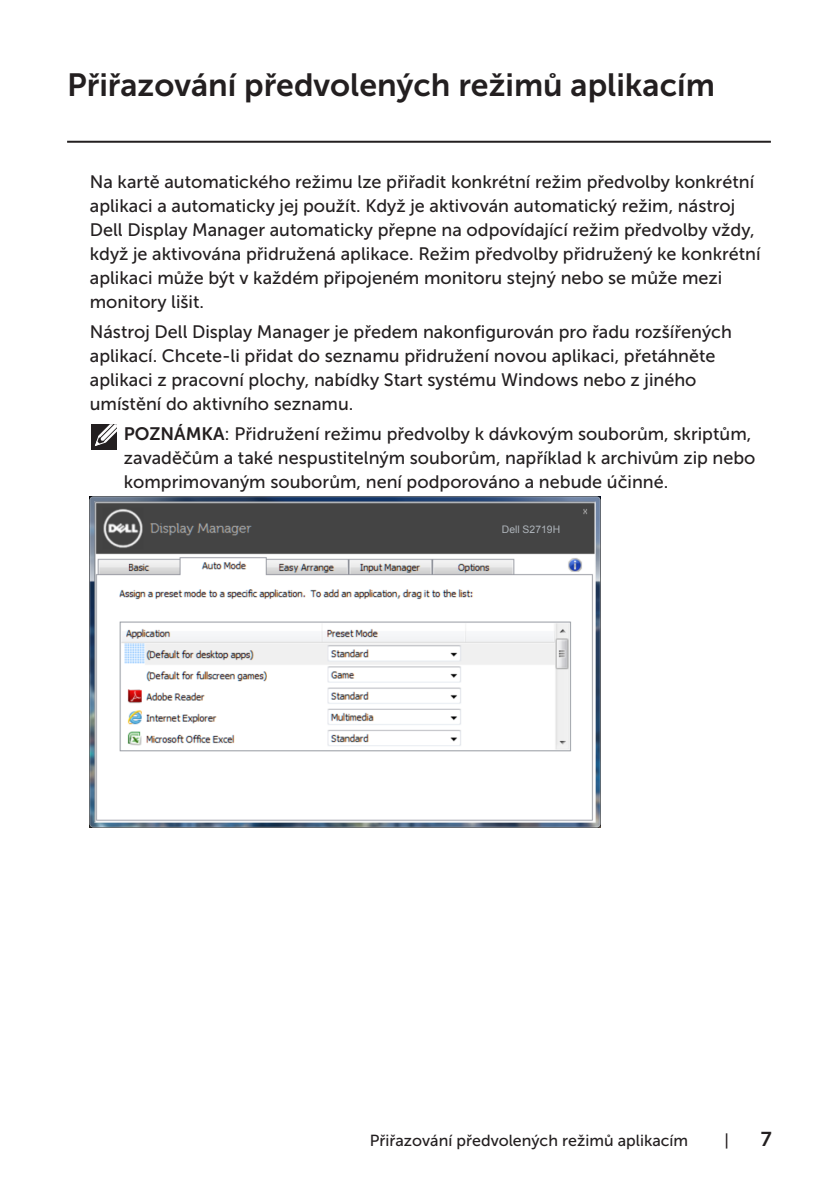
<style>
.page{position:relative;width:840px;height:1191px;background:#fff}
.page>*{position:absolute;margin:0;border:0;box-sizing:border-box;transform-origin:0 0}
.Head_1{font:32px "Museo Sans For Dell 700";color:#231f20}
.t1{font:20px "Museo Sans For Dell 700";color:#231f20}
.Paragraph{font:18px/24px "Museo Sans For Dell 500";color:#231f20}
.Note{font:18px/24px "Museo Sans For Dell 500";color:#231f20}
.t2{font:16px "Museo Sans For Dell 500";color:#231f20}
.t3{font:10.4px "Arial";color:#aeb4ba}
.s1{font-family:"Museo Sans For Dell 700"}
</style>
<div class="page">
<hr style="left:67px;top:141px;width:703px;height:2px;background:#231f20">
<img style="left:90px;top:497px;width:510px;height:330px">
<div style="left:499px;top:522px;width:89px;height:14px;background:#444"></div>
<div style="left:91px;top:424px;width:26px;height:26px;background:#231f20"></div>
<svg style="left:95px;top:424px;width:22px;height:22px"></svg>
<p class="Head_1" style="left:67px;top:67px;width:649px">Přiřazování předvolených režimů aplikacím</p>
<p class="Paragraph" style="left:90px;top:170px;width:672px">Na kartě automatického režimu lze přiřadit konkrétní režim předvolby konkrétní aplikaci a automaticky jej použít. Když je aktivován automatický režim, nástroj Dell Display Manager automaticky přepne na odpovídající režim předvolby vždy, když je aktivována přidružená aplikace. Režim předvolby přidružený ke konkrétní aplikaci může být v každém připojeném monitoru stejný nebo se může mezi monitory lišit.</p>
<p class="Paragraph" style="left:90px;top:320px;width:643px">Nástroj Dell Display Manager je předem nakonfigurován pro řadu rozšířených aplikací. Chcete-li přidat do seznamu přidružení novou aplikaci, přetáhněte aplikaci z pracovní plochy, nabídky Start systému Windows nebo z jiného umístění do aktivního seznamu.</p>
<p class="Note" style="left:124px;top:421px;width:632px"><span class="s1">POZNÁMKA</span>: Přidružení režimu předvolby k dávkovým souborům, skriptům, zavaděčům a také nespustitelným souborům, například k archivům zip nebo komprimovaným souborům, není podporováno a nebude účinné.</p>
<p class="t3" style="left:501px;top:522px;width:60px">Dell S2719H</p>
<p class="t2" style="left:369px;top:1131px;width:320px">Přiřazování předvolených režimů aplikacím</p>
<p class="t2" style="left:724px;top:1131px;width:6px">|</p>
<p class="t1" style="left:760px;top:1127px;width:12px">7</p>
</div>
